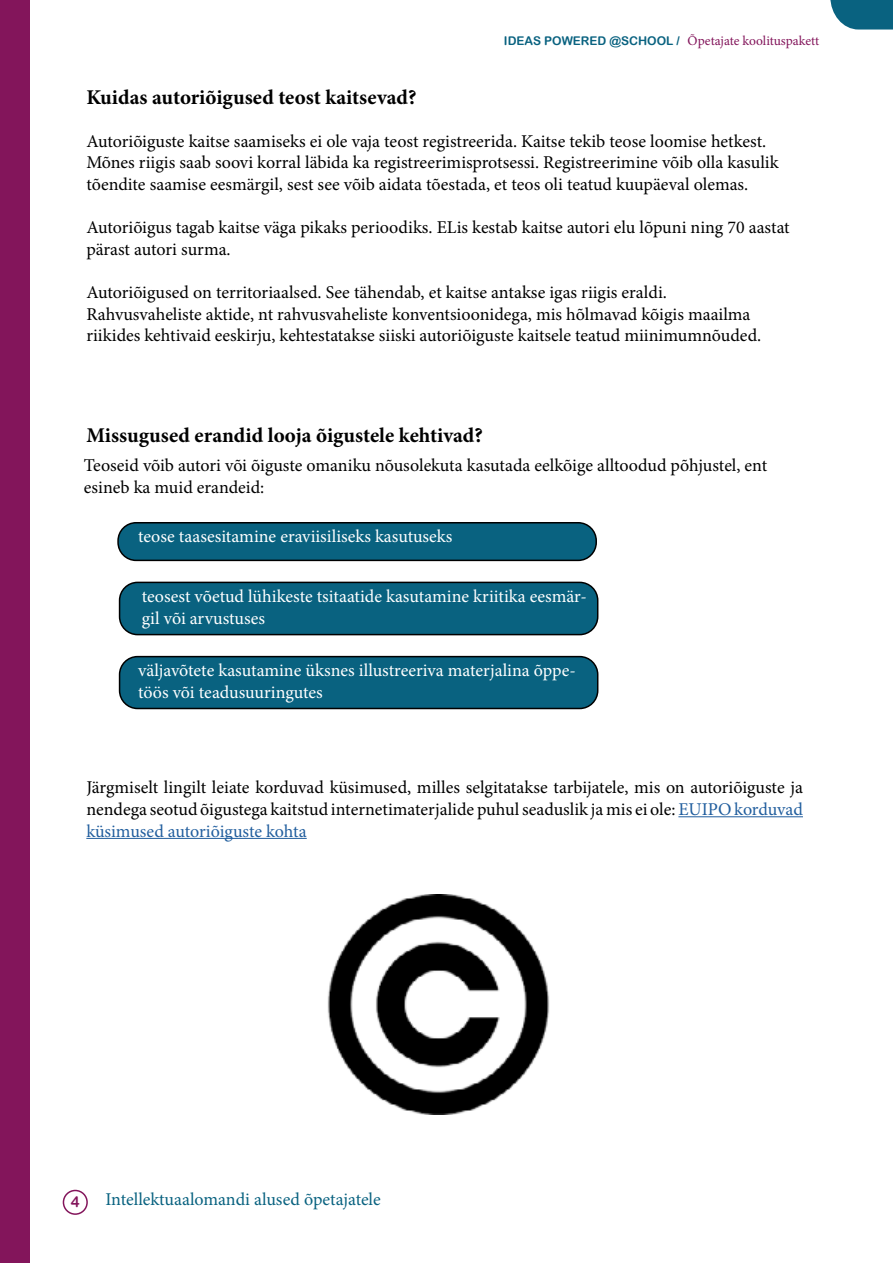
<style>
.page{position:relative;width:893px;height:1263px;background:#fff}
.page>*{position:absolute;margin:0;border:0;box-sizing:border-box;transform-origin:0 0}
.t1{font:700 21px "Minion Pro";color:#000}
.t2{font:18px/21.6px "Minion Pro";color:#000}
.t3{font:18px/21.6px "Minion Pro";color:#fff}
.t4{font:18px "Minion Pro";letter-spacing:-.005em;color:#096280}
.t5{font:15px "Arial Rounded MT Bold";color:#83155b}
.t6{font:13.5px "Minion Pro";letter-spacing:-.005em;color:#83155b}
.s1{font-family:"Arial Rounded MT Bold";font-size:12px;color:#096280}
.s2{color:#215e9e}
</style>
<div class="page">
<div style="left:63px;top:1190px;width:25px;height:25px;border:2px solid #83155b;border-radius:50%"></div>
<svg style="left:830px;top:0;width:63px;height:30px;background:#287590"></svg>
<div style="left:0;top:0;width:30px;height:1263px;background:#83155b"></div>
<div style="left:118px;top:523px;width:478px;height:37px;background:#096280;border-radius:18px"></div>
<div style="left:117px;top:522px;width:480px;height:39px;border:2px solid #000;border-radius:18px"></div>
<div style="left:120px;top:582px;width:478px;height:53px;background:#096280;border-radius:18px"></div>
<div style="left:119px;top:582px;width:479px;height:53px;border:2px solid #000;border-radius:18px"></div>
<div style="left:120px;top:657px;width:478px;height:51px;background:#096280;border-radius:18px"></div>
<div style="left:119px;top:656px;width:479px;height:53px;border:2px solid #000;border-radius:18px"></div>
<hr style="left:678px;top:816px;width:125px;height:1px;background:#215e9e">
<hr style="left:86px;top:838px;width:221px;height:1px;background:#215e9e">
<img style="left:327px;top:894px;width:223px;height:220px">
<p class="t6" style="left:504px;top:32px;width:317px"><span class="s1">IDEAS POWERED @SCHOOL /</span> Õpetajate koolituspakett</p>
<p class="t1" style="left:86px;top:82px;width:332px">Kuidas autoriõigused teost kaitsevad?</p>
<p class="t2" style="left:86px;top:130px;width:694px">Autoriõiguste kaitse saamiseks ei ole vaja teost registreerida. Kaitse tekib teose loomise hetkest.<br>Mõnes riigis saab soovi korral läbida ka registreerimisprotsessi. Registreerimine võib olla kasulik tõendite saamise eesmärgil, sest see võib aidata tõestada, et teos oli teatud kuupäeval olemas.</p>
<p class="t2" style="left:86px;top:217px;width:705px">Autoriõigus tagab kaitse väga pikaks perioodiks. ELis kestab kaitse autori elu lõpuni ning 70 aastat pärast autori surma.</p>
<p class="t2" style="left:86px;top:281px;width:676px">Autoriõigused on territoriaalsed. See tähendab, et kaitse antakse igas riigis eraldi.<br>Rahvusvaheliste aktide, nt rahvusvaheliste konventsioonidega, mis hõlmavad kõigis maailma riikides kehtivaid eeskirju, kehtestatakse siiski autoriõiguste kaitsele teatud miinimumnõuded.</p>
<p class="t1" style="left:86px;top:421px;width:398px">Missugused erandid looja õigustele kehtivad?</p>
<p class="t2" style="left:84px;top:455px;width:685px">Teoseid võib autori või õiguste omaniku nõusolekuta kasutada eelkõige alltoodud põhjustel, ent esineb ka muid erandeid:</p>
<p class="t3" style="left:138px;top:526px;width:316px">teose taasesitamine eraviisiliseks kasutuseks</p>
<p class="t3" style="left:142px;top:585px;width:447px">teosest võetud lühikeste tsitaatide kasutamine kriitika eesmär&shy;gil või arvustuses</p>
<p class="t3" style="left:138px;top:660px;width:439px">väljavõtete kasutamine üksnes illustreeriva materjalina õppe&shy;töös või teadusuuringutes</p>
<p class="t2" style="left:86px;top:777px;width:718px;text-align:justify">Järgmiselt lingilt leiate korduvad küsimused, milles selgitatakse tarbijatele, mis on autoriõiguste ja nendega seotud õigustega kaitstud internetimaterjalide puhul seaduslik ja mis ei ole: <span class="s2">EUIPO korduvad küsimused autoriõiguste kohta</span></p>
<p class="t5" style="left:71px;top:1192px;width:10px">4</p>
<p class="t4" style="left:105px;top:1187px;width:277px">Intellektuaalomandi alused õpetajatele</p>
</div>
